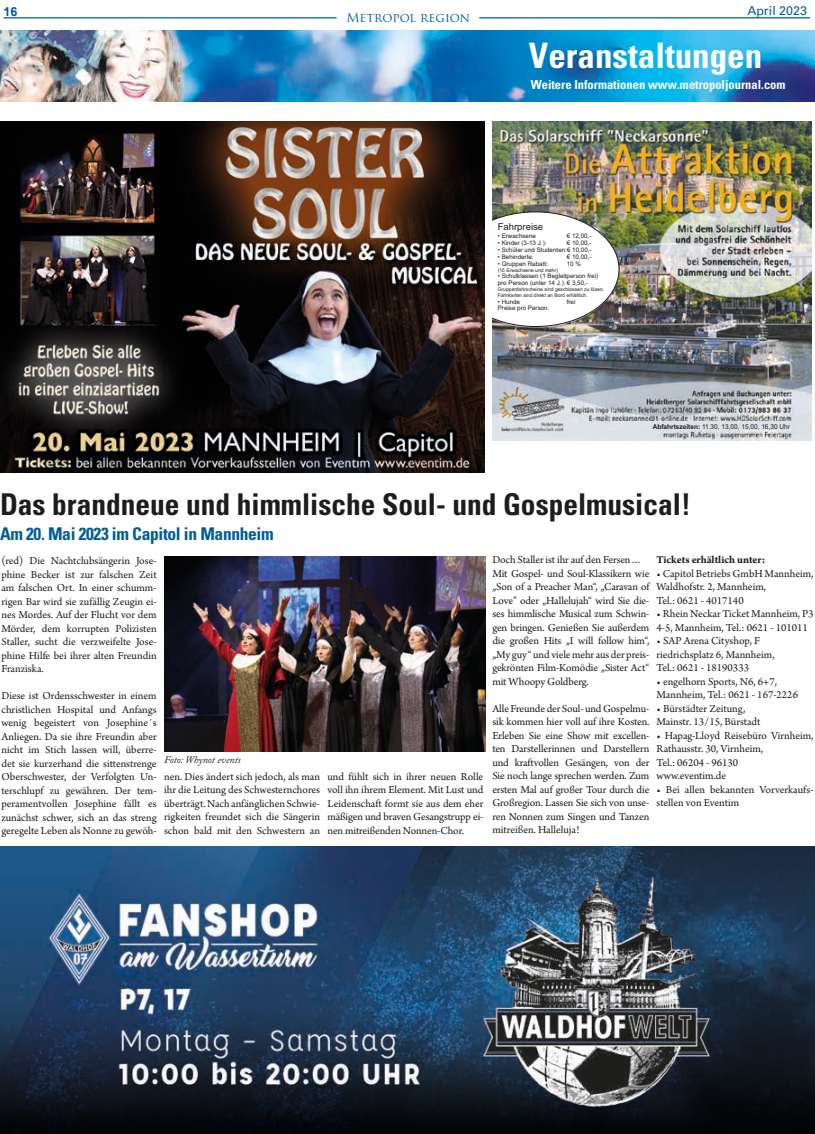
<style>
.page{position:relative;width:815px;height:1134px;background:#fff}
.page>*{position:absolute;margin:0;border:0;box-sizing:border-box;transform-origin:0 0}
.t1{font:700 condensed 35px "Univers LT";color:#fff}
.t2{font:700 condensed 30px "Univers LT";color:#1d1d1b}
.t3{font:700 condensed 17.5px "Univers LT";letter-spacing:-.02em;color:#005c95}
.t4{font:700 condensed 12.5px "Univers LT";color:#fff}
.t5{font:12.5px "Trajan Pro";color:#005c95}
.t6{font:12.5px "Univers LT";color:#005c95}
.t7{font:700 12.5px "Arial";color:#005c95}
.t8{font:11.25px/13.5px "Arno Pro";letter-spacing:-.005em;color:#1d1d1b}
.t9{font:700 11.25px "Arno Pro";letter-spacing:-.005em;color:#1d1d1b}
.t10{font:italic 10px "Adobe Caslon Pro";color:#1d1d1b}
.t11{font:9.5px "Arial";color:#1d1d1b}
.t12{font:6.75px "Arial";color:#1d1d1b}
.t13{font:6.25px/7px "Arial";color:#1d1d1b}
.t14{font:5px/5.6px "Arial";color:#1d1d1b}
.s1{font-weight:700}
</style>
<div class="page">
<hr style="left:479px;top:17px;width:331px;height:1px;background:#005c95">
<hr style="left:4px;top:17px;width:333px;height:1px;background:#005c95">
<img style="left:1px;top:847px;width:814px;height:287px">
<img style="left:0;top:31px;width:815px;height:70px">
<img style="left:492px;top:121px;width:319px;height:319px">
<svg style="left:492px;top:212px;width:127px;height:115px"></svg>
<img style="left:610px;top:421px;width:182px;height:8px">
<img style="left:164px;top:557px;width:321px;height:194px">
<img style="left:0;top:121px;width:484px;height:351px">
<p class="t7" style="left:4px;top:3px;width:15px">16</p>
<p class="t6" style="left:747px;top:4px;width:61px">April 2023</p>
<h1 class="t1" style="left:529px;top:35px;width:235px">Veranstaltungen</h1>
<p class="t4" style="left:531px;top:76px;width:256px">Weitere Informationen www.metropoljournal.com</p>
<p class="t5" style="left:346px;top:10px;width:125px">Metropol region</p>
<p class="t11" style="left:498px;top:220px;width:47px">Fahrpreise</p>
<p class="t13" style="left:498px;top:232px;width:40px">• Erwachsene</p>
<p class="t13" style="left:567px;top:232px;width:26px">€ 12,00,-</p>
<p class="t13" style="left:498px;top:239px;width:50px">• Kinder (3-13 J.):</p>
<p class="t13" style="left:567px;top:239px;width:26px">€ 10,00,-</p>
<p class="t13" style="left:498px;top:246px;width:95px">• Schüler und Studenten:€ 10,00,-</p>
<p class="t13" style="left:498px;top:253px;width:37px">• Behinderte:</p>
<p class="t13" style="left:567px;top:253px;width:26px">€ 10,00,-</p>
<p class="t13" style="left:498px;top:260px;width:52px">• Gruppen Rabatt:</p>
<p class="t13" style="left:567px;top:260px;width:16px">10 %</p>
<p class="t14" style="left:498px;top:267px;width:62px">(15 Erwachsene und mehr)</p>
<p class="t13" style="left:498px;top:273px;width:102px">• Schulklassen (1 Begleitperson frei) pro Person (unter 14 J.): € 3,50,-</p>
<p class="t14" style="left:498px;top:287px;width:108px">Gruppenfahrscheine sind geschlossen zu lösen.<br>Fahrkarten sind direkt an Bord erhältlich.</p>
<p class="t13" style="left:498px;top:298px;width:24px">• Hunde</p>
<p class="t13" style="left:567px;top:298px;width:10px">frei</p>
<p class="t13" style="left:498px;top:305px;width:53px">Preise pro Person.</p>
<p class="t12" style="left:653px;top:422px;width:139px"><span class="s1">Abfahrtszeiten:</span> 11.30, 13,00, 15,00, 16,30 Uhr</p>
<h2 class="t2" style="left:0;top:486px;width:692px">Das brandneue und himmlische Soul- und Gospelmusical!</h2>
<h3 class="t3" style="left:0;top:523px;width:275px">Am 20. Mai 2023 im Capitol in Mannheim</h3>
<p class="t8" style="left:1px;top:555px;width:157px;text-align:justify">(red) Die Nachtclubsängerin Jose&shy;phine Becker ist zur falschen Zeit am falschen Ort. In einer schumm&shy;rigen Bar wird sie zufällig Zeugin ei&shy;nes Mordes. Auf der Flucht vor dem Mörder, dem korrupten Polizisten Staller, sucht die verzweifelte Jose&shy;phine Hilfe bei ihrer alten Freundin Franziska.</p>
<p class="t8" style="left:1px;top:690px;width:157px;text-align:justify">Diese ist Ordensschwester in einem christlichen Hospital und Anfangs wenig begeistert von Josephine´s Anliegen. Da sie ihre Freundin aber nicht im Stich lassen will, überre&shy;det sie kurzerhand die sittenstrenge Oberschwester, der Verfolgten Un&shy;terschlupf zu gewähren. Der tem&shy;peramentvollen Josephine fällt es zunächst schwer, sich an das streng geregelte Leben als Nonne zu gewöh-</p>
<p class="t8" style="left:492px;top:553px;width:159px">Doch Staller ist ihr auf den Fersen… Mit Gospel- und Soul-Klassikern wie „Son of a Preacher Man“, „Caravan of Love” oder „Hallelujah“ wird Sie die&shy;ses himmlische Musical zum Schwin&shy;gen bringen. Genießen Sie außerdem die großen Hits „I will follow him“, „My guy“ und viele mehr aus der preis&shy;gekrönten Film-Komödie „Sister Act“ mit Whoopy Goldberg.</p>
<p class="t8" style="left:492px;top:702px;width:159px;text-align:justify">Alle Freunde der Soul- und Gospelmu&shy;sik kommen hier voll auf ihre Kosten.<br>Erleben Sie eine Show mit excellen&shy;ten Darstellerinnen und Darstellern und kraftvollen Gesängen, von der Sie noch lange sprechen werden. Zum ersten Mal auf großer Tour durch die Großregion. Lassen Sie sich von unse&shy;ren Nonnen zum Singen und Tanzen mitreißen. Halleluja!</p>
<p class="t9" style="left:657px;top:553px;width:110px">Tickets erhältlich unter:</p>
<p class="t8" style="left:657px;top:567px;width:159px">• Capitol Betriebs GmbH Mannheim,<br>Waldhofstr. 2, Mannheim,<br>Tel.: 0621 - 4017140</p>
<p class="t8" style="left:657px;top:608px;width:159px">• Rhein Neckar Ticket Mannheim, P3<br>4-5, Mannheim, Tel.: 0621 - 101011</p>
<p class="t8" style="left:657px;top:635px;width:120px">• SAP Arena Cityshop, F riedrichsplatz 6, Mannheim,<br>Tel.: 0621 - 18190333</p>
<p class="t8" style="left:657px;top:675px;width:143px">• engelhorn Sports, N6, 6+7,<br>Mannheim, Tel.: 0621 - 167-2226</p>
<p class="t8" style="left:657px;top:702px;width:105px">• Bürstädter Zeitung,<br>Mainstr. 13/15, Bürstadt</p>
<p class="t8" style="left:657px;top:729px;width:159px">• Hapag-Lloyd Reisebüro Virnheim,<br>Rathausstr. 30, Virnheim,<br>Tel.: 06204 - 96130<br>www.eventim.de</p>
<p class="t8" style="left:657px;top:783px;width:159px">• Bei allen bekannten Vorverkaufs&shy;stellen von Eventim</p>
<p class="t10" style="left:164px;top:753px;width:78px">Foto: Whynot events</p>
<p class="t8" style="left:164px;top:770px;width:157px;text-align:justify">nen. Dies ändert sich jedoch, als man ihr die Leitung des Schwesternchores überträgt. Nach anfänglichen Schwie&shy;rigkeiten freundet sich die Sängerin schon bald mit den Schwestern an</p>
<p class="t8" style="left:327px;top:770px;width:157px;text-align:justify">und fühlt sich in ihrer neuen Rolle voll ihn ihrem Element. Mit Lust und Leidenschaft formt sie aus dem eher mäßigen und braven Gesangstrupp ei&shy;nen mitreißenden Nonnen-Chor.</p>
</div>
